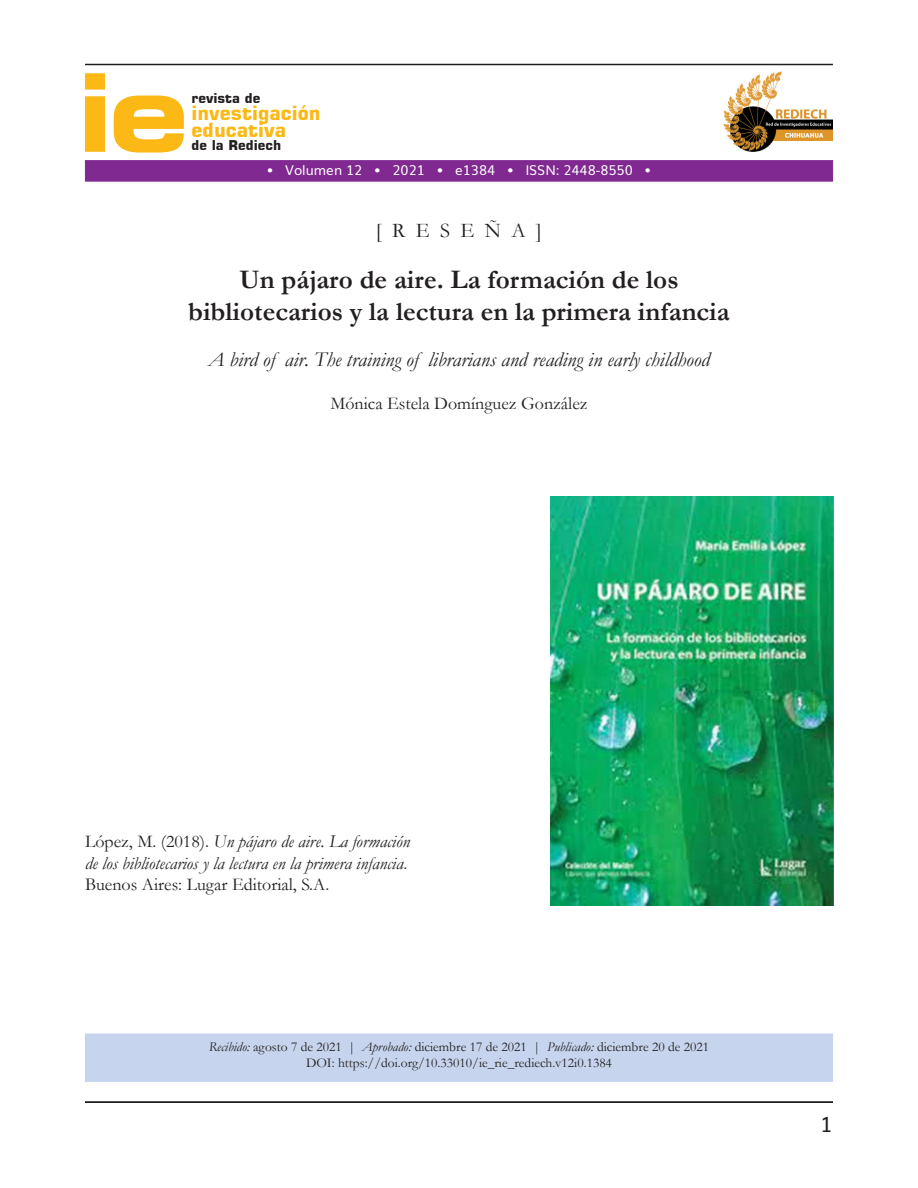
<style>
.page{position:relative;width:918px;height:1188px;background:#fff}
.page>*{position:absolute;margin:0;border:0;box-sizing:border-box;transform-origin:0 0}
.t1{font:700 expanded 108px "Square 721 BT";color:#fcb814}
.Titulo{font:700 27px "Garamond";color:#231f20}
.t2{font:italic 21px "Garamond";color:#231f20}
.t3{font:21px "Garamond";color:#231f20}
.t4{font:21px "Muli";color:#231f20}
.t5{font:700 19.5px "Square 721 BT";color:#fcb814}
.t6{font:italic 18px "Garamond";color:#231f20}
.Autores-Credito{font:18px "Garamond";color:#231f20}
.Fechas-DOI{font:13.5px "Garamond";color:#231f20}
.t7{font:13.5px "Muli";color:#fff}
.t8{font:700 13.5px "Square 721 BT";color:#231f20}
.s1{font-style:normal}
.s2{font-style:italic}
</style>
<div class="page">
<img style="left:551px;top:497px;width:282px;height:409px">
<hr style="left:85px;top:1101px;width:748px;height:2px;background:#231f20">
<div style="left:85px;top:1034px;width:748px;height:48px;background:#c6d5ed"></div>
<div style="left:85px;top:160px;width:748px;height:22px;background:#802990;border:1px solid #802990"></div>
<img style="left:724px;top:71px;width:109px;height:80px">
<hr style="left:85px;top:64px;width:748px;height:1px;background:#231f20">
<p class="t1" style="left:77px;top:48px;width:115px">ie</p>
<p class="t8" style="left:192px;top:90px;width:70px">revista de</p>
<p class="t5" style="left:192px;top:101px;width:131px">investigación</p>
<p class="t5" style="left:192px;top:118px;width:96px">educativa</p>
<p class="t8" style="left:192px;top:137px;width:91px">de la Rediech</p>
<p class="t7" style="left:267px;top:159px;width:386px">• Volumen 12 • 2021 • e1384 • ISSN: 2448-8550 •</p>
<p class="t3" style="left:376px;top:216px;width:168px">[ R E S E Ñ A ]</p>
<p class="Titulo" style="left:239px;top:261px;width:441px">Un pájaro de aire. La formación de los</p>
<p class="Titulo" style="left:188px;top:293px;width:543px">bibliotecarios y la lectura en la primera infancia</p>
<p class="t2" style="left:208px;top:346px;width:503px">A bird of air. The training of librarians and reading in early childhood</p>
<p class="Autores-Credito" style="left:330px;top:392px;width:259px">Mónica Estela Domínguez González</p>
<p class="t6" style="left:85px;top:829px;width:327px"><span class="s1">López, M. (2018).</span> Un pájaro de aire. La formación</p>
<p class="t6" style="left:85px;top:851px;width:324px">de los bibliotecarios y la lectura en la primera infancia<span class="s1">.</span></p>
<p class="Autores-Credito" style="left:85px;top:873px;width:246px">Buenos Aires: Lugar Editorial, S.A.</p>
<p class="Fechas-DOI" style="left:209px;top:1038px;width:502px"><span class="s2">Recibido:</span> agosto 7 de 2021 | <span class="s2">Aprobado:</span> diciembre 17 de 2021 | <span class="s2">Publicado:</span> diciembre 20 de 2021</p>
<p class="Fechas-DOI" style="left:306px;top:1054px;width:307px">DOI: https://doi.org/10.33010/ie_rie_rediech.v12i0.1384</p>
<p class="t4" style="left:820px;top:1107px;width:14px">1</p>
</div>
